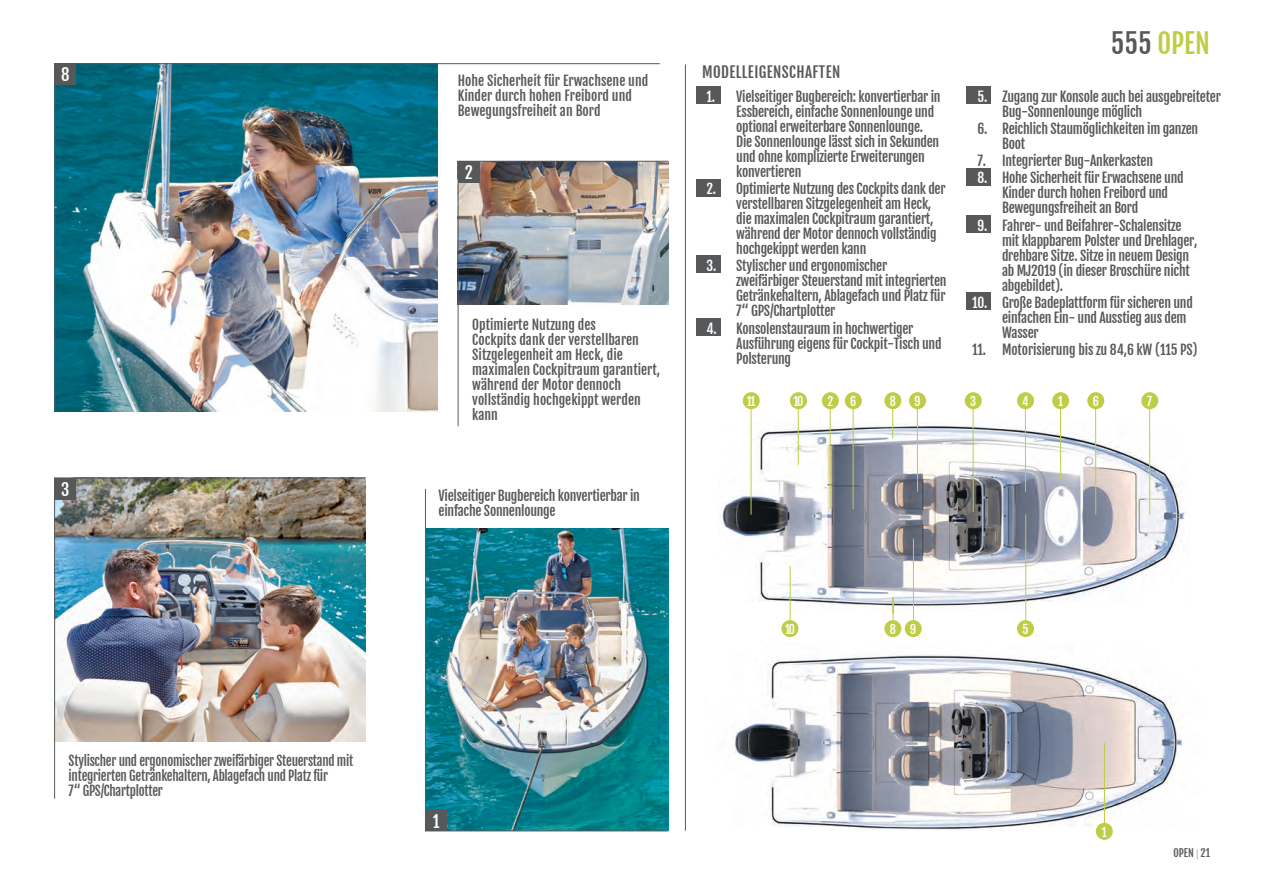
<style>
.page{position:relative;width:1263px;height:894px;background:#fff}
.page>*{position:absolute;margin:0;border:0;box-sizing:border-box;transform-origin:0 0}
.t1{font:27px "Fjalla One";color:#bfcd46}
.t2{font:16.5px "Fjalla One";color:#fff}
.t3{font:15px "Fjalla One";letter-spacing:.025em;color:#57585a}
.t4{font:13.5px/15px "Fjalla One";letter-spacing:-.02em;color:#57585a}
.t5{font:13.5px/15px "Fjalla One";color:#57585a}
.t6{font:13.5px/15px "Fjalla One";letter-spacing:-.02em;color:#57585a;scale:.95 1}
.t7{font:12px "Fjalla One";color:#fff}
.t8{font:10.5px "Fjalla One";color:#57585a}
.s1{color:#fff}
.s2{color:#57585a}
.s3{font-family:"Source Sans Pro";font-weight:300}
</style>
<div class="page">
<img style="left:56px;top:64px;width:381px;height:347px">
<img style="left:55px;top:478px;width:310px;height:262px">
<img style="left:426px;top:528px;width:242px;height:302px">
<img style="left:459px;top:162px;width:209px;height:143px">
<img style="left:722px;top:418px;width:464px;height:192px">
<img style="left:732px;top:653px;width:453px;height:176px">
<hr style="left:798px;top:400px;width:1px;height:65px;background:#bfcd46">
<div style="left:790px;top:392px;width:17px;height:17px;background:#bfcd46;border-radius:50%"></div>
<hr style="left:830px;top:400px;width:1px;height:108px;background:#bfcd46">
<div style="left:822px;top:392px;width:17px;height:17px;background:#bfcd46;border-radius:50%"></div>
<hr style="left:853px;top:400px;width:1px;height:108px;background:#bfcd46">
<div style="left:845px;top:392px;width:17px;height:17px;background:#bfcd46;border-radius:50%"></div>
<hr style="left:892px;top:400px;width:1px;height:38px;background:#bfcd46">
<div style="left:884px;top:392px;width:17px;height:17px;background:#bfcd46;border-radius:50%"></div>
<hr style="left:917px;top:400px;width:1px;height:91px;background:#bfcd46">
<div style="left:909px;top:392px;width:17px;height:17px;background:#bfcd46;border-radius:50%"></div>
<hr style="left:973px;top:400px;width:1px;height:112px;background:#bfcd46">
<div style="left:965px;top:392px;width:17px;height:17px;background:#bfcd46;border-radius:50%"></div>
<hr style="left:1025px;top:400px;width:1px;height:91px;background:#bfcd46">
<div style="left:1017px;top:392px;width:17px;height:17px;background:#bfcd46;border-radius:50%"></div>
<hr style="left:1060px;top:400px;width:1px;height:80px;background:#bfcd46">
<div style="left:1052px;top:392px;width:17px;height:17px;background:#bfcd46;border-radius:50%"></div>
<hr style="left:1095px;top:400px;width:1px;height:114px;background:#bfcd46">
<div style="left:1087px;top:392px;width:17px;height:17px;background:#bfcd46;border-radius:50%"></div>
<hr style="left:1149px;top:400px;width:1px;height:114px;background:#bfcd46">
<div style="left:1141px;top:392px;width:17px;height:17px;background:#bfcd46;border-radius:50%"></div>
<hr style="left:790px;top:565px;width:1px;height:63px;background:#bfcd46">
<div style="left:781px;top:619px;width:17px;height:17px;background:#bfcd46;border-radius:50%"></div>
<hr style="left:893px;top:597px;width:1px;height:31px;background:#bfcd46">
<div style="left:884px;top:619px;width:17px;height:17px;background:#bfcd46;border-radius:50%"></div>
<hr style="left:913px;top:538px;width:1px;height:90px;background:#bfcd46">
<div style="left:905px;top:619px;width:17px;height:17px;background:#bfcd46;border-radius:50%"></div>
<hr style="left:1025px;top:514px;width:1px;height:114px;background:#bfcd46">
<div style="left:1017px;top:619px;width:17px;height:17px;background:#bfcd46;border-radius:50%"></div>
<hr style="left:1104px;top:742px;width:1px;height:88px;background:#bfcd46">
<div style="left:1096px;top:822px;width:17px;height:17px;background:#bfcd46;border-radius:50%"></div>
<hr style="left:751px;top:400px;width:1px;height:114px;background:#bfcd46">
<div style="left:743px;top:392px;width:17px;height:17px;background:#bfcd46;border-radius:50%"></div>
<div style="left:696px;top:318px;width:25px;height:17px;background:#57585a"></div>
<div style="left:966px;top:169px;width:25px;height:17px;background:#57585a"></div>
<div style="left:966px;top:216px;width:25px;height:17px;background:#57585a"></div>
<div style="left:966px;top:87px;width:25px;height:17px;background:#57585a"></div>
<div style="left:696px;top:87px;width:25px;height:17px;background:#57585a"></div>
<div style="left:696px;top:179px;width:25px;height:17px;background:#57585a"></div>
<div style="left:696px;top:256px;width:25px;height:17px;background:#57585a"></div>
<div style="left:966px;top:293px;width:25px;height:17px;background:#57585a"></div>
<hr style="left:685px;top:64px;width:1px;height:766px;background:#57585a">
<hr style="left:55px;top:63px;width:605px;height:1px;background:#57585a">
<hr style="left:55px;top:477px;width:310px;height:1px;background:#57585a">
<hr style="left:425px;top:830px;width:243px;height:1px;background:#57585a">
<hr style="left:458px;top:161px;width:1px;height:265px;background:#57585a">
<div style="left:55px;top:63px;width:21px;height:22px;background:#57585a"></div>
<div style="left:458px;top:161px;width:21px;height:21px;background:#57585a"></div>
<div style="left:55px;top:477px;width:21px;height:22px;background:#57585a"></div>
<div style="left:425px;top:809px;width:22px;height:21px;background:#57585a"></div>
<hr style="left:55px;top:63px;width:1px;height:348px;background:#57585a">
<hr style="left:54px;top:477px;width:1px;height:321px;background:#57585a">
<hr style="left:425px;top:489px;width:1px;height:341px;background:#57585a">
<hr style="left:458px;top:161px;width:210px;height:1px;background:#57585a">
<p class="t2" style="left:61px;top:65px;width:10px">8</p>
<p class="t2" style="left:61px;top:479px;width:10px">3</p>
<p class="t6" style="left:69px;top:752px;width:301px">Stylischer und ergonomischer zweifärbiger Steuerstand mit integrierten Getränkehaltern, Ablagefach und Platz für<br>7“ GPS/Chartplotter</p>
<p class="t5" style="left:458px;top:73px;width:192px">Hohe Sicherheit für Erwachsene und<br>Kinder durch hohen Freibord und<br>Bewegungsfreiheit an Bord</p>
<p class="t2" style="left:465px;top:162px;width:9px">2</p>
<p class="t5" style="left:472px;top:317px;width:190px">Optimierte Nutzung des<br>Cockpits dank der verstellbaren<br>Sitzgelegenheit am Heck, die maximalen Cockpitraum garantiert, während der Motor dennoch vollständig hochgekippt werden kann</p>
<p class="t4" style="left:439px;top:487px;width:203px">Vielseitiger Bugbereich konvertierbar in einfache Sonnenlounge</p>
<p class="t3" style="left:702px;top:63px;width:140px">MODELLEIGENSCHAFTEN</p>
<p class="t4" style="left:736px;top:89px;width:206px;text-indent:-30px"><span class="s1">1.</span> Vielseitiger Bugbereich: konvertierbar in Essbereich, einfache Sonnenlounge und optional erweiterbare Sonnenlounge.<br>Die Sonnenlounge lässt sich in Sekunden und ohne komplizierte Erweiterungen konvertieren</p>
<p class="t4" style="left:736px;top:181px;width:211px;text-indent:-30px"><span class="s1">2.</span> Optimierte Nutzung des Cockpits dank der verstellbaren Sitzgelegenheit am Heck, die maximalen Cockpitraum garantiert, während der Motor dennoch vollständig hochgekippt werden kann</p>
<p class="t4" style="left:736px;top:258px;width:212px;text-indent:-30px"><span class="s1">3.</span> Stylischer und ergonomischer zweifärbiger Steuerstand mit integrierten Getränkehaltern, Ablagefach und Platz für 7“ GPS/Chartplotter</p>
<p class="t4" style="left:736px;top:320px;width:207px;text-indent:-30px"><span class="s1">4.</span> Konsolenstauraum in hochwertiger<br>Ausführung eigens für Cockpit-Tisch und<br>Polsterung</p>
<h1 class="t1" style="left:1111px;top:27px;width:101px"><span class="s2">555</span> OPEN</h1>
<p class="t4" style="left:1002px;top:89px;width:220px;text-indent:-25px"><span class="s1">5.</span> Zugang zur Konsole auch bei ausgebreiteter<br>Bug-Sonnenlounge möglich</p>
<p class="t4" style="left:1002px;top:121px;width:198px;text-indent:-25px">6. Reichlich Staumöglichkeiten im ganzen<br>Boot</p>
<p class="t4" style="left:977px;top:153px;width:177px">7. Integrierter Bug-Ankerkasten</p>
<p class="t4" style="left:1002px;top:170px;width:183px;text-indent:-25px"><span class="s1">8.</span> Hohe Sicherheit für Erwachsene und<br>Kinder durch hohen Freibord und<br>Bewegungsfreiheit an Bord</p>
<p class="t4" style="left:1002px;top:218px;width:197px;text-indent:-25px"><span class="s1">9.</span> Fahrer- und Beifahrer-Schalensitze mit klappbarem Polster und Drehlager, drehbare Sitze. Sitze in neuem Design ab MJ2019 (in dieser Broschüre nicht abgebildet).</p>
<p class="t4" style="left:1002px;top:295px;width:192px;text-indent:-30px"><span class="s1">10.</span> Große Badeplattform für sicheren und einfachen Ein- und Ausstieg aus dem<br>Wasser</p>
<p class="t4" style="left:972px;top:342px;width:227px">11. Motorisierung bis zu 84,6 kW (115 PS)</p>
<p class="t7" style="left:747px;top:393px;width:10px">11</p>
<p class="t7" style="left:793px;top:393px;width:11px">10</p>
<p class="t7" style="left:827px;top:393px;width:7px">2</p>
<p class="t7" style="left:850px;top:393px;width:8px">6</p>
<p class="t7" style="left:890px;top:393px;width:8px">8</p>
<p class="t7" style="left:914px;top:393px;width:8px">9</p>
<p class="t7" style="left:970px;top:393px;width:8px">3</p>
<p class="t7" style="left:1022px;top:393px;width:8px">4</p>
<p class="t7" style="left:1058px;top:393px;width:6px">1</p>
<p class="t7" style="left:1093px;top:393px;width:8px">6</p>
<p class="t7" style="left:1147px;top:393px;width:6px">7</p>
<p class="t7" style="left:785px;top:621px;width:11px">10</p>
<p class="t7" style="left:890px;top:621px;width:28px">8 9</p>
<p class="t7" style="left:1022px;top:621px;width:8px">5</p>
<p class="t2" style="left:433px;top:810px;width:8px">1</p>
<p class="t7" style="left:1102px;top:824px;width:6px">1</p>
<p class="t8" style="left:1173px;top:845px;width:38px">OPEN <span class="s3">|</span> 21</p>
</div>
